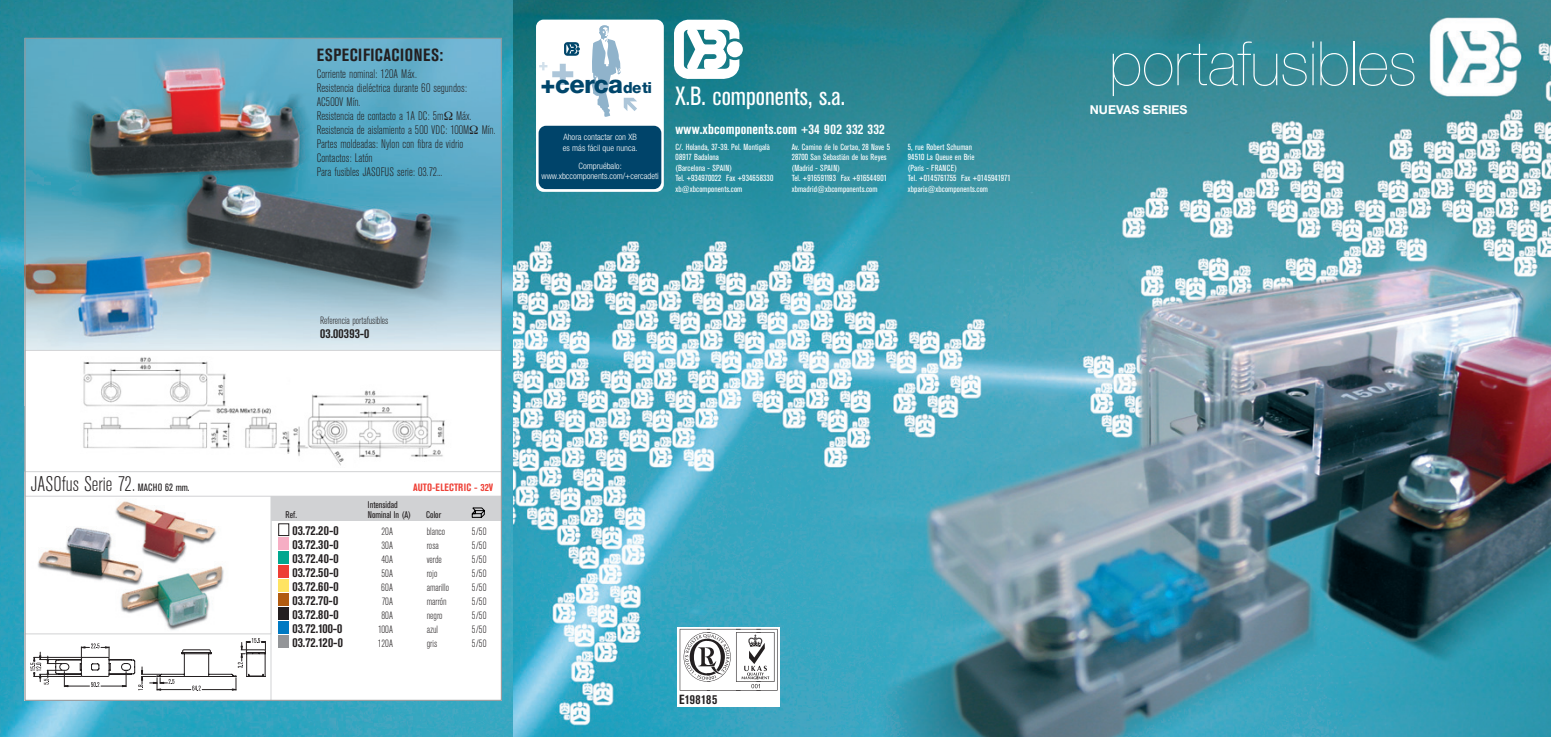
<style>
.page{position:relative;width:1551px;height:737px;background:#fff}
.page>*{position:absolute;margin:0;border:0;box-sizing:border-box;transform-origin:0 0}
.t1{font:66.5px "Mark 1";color:#231f20}
.t2{font:200 61.25px "Helvetica Neue";color:#fff}
.t3{font:condensed 26.07px "Akzidenz Grotesk BE";color:#fff}
.t4{font:800 25.11px "Helvetica Neue";letter-spacing:-.025em;color:#00466b}
.t5{font:300 condensed 21px "Akzidenz Grotesk BE";color:#231f20}
.t6{font:700 condensed 17.5px "Akzidenz Grotesk BE";letter-spacing:.035em;color:#231f20}
.t7{font:700 condensed 14.09px "Akzidenz Grotesk BE";letter-spacing:.01em;color:#fff}
.t8{font:700 condensed 13.12px "Akzidenz Grotesk BE";letter-spacing:.01em;color:#231f20}
.t9{font:300 condensed 12.25px/14px "Akzidenz Grotesk BE";color:#231f20}
.t10{font:700 12.25px "Helvetica Neue";color:#fff}
.t11{font:300 condensed 10.5px "Akzidenz Grotesk BE";color:#231f20}
.t12{font:700 condensed 10.5px "Akzidenz Grotesk BE";letter-spacing:.01em;color:#ee3e34}
.t13{font:condensed 9.62px "Akzidenz Grotesk BE";color:#231f20}
.t14{font:condensed 8.75px/10.5px "Akzidenz Grotesk BE";letter-spacing:.01em;color:#fff}
.t15{font:300 condensed 8.75px/10.5px "Helvetica Neue";color:#fff}
.s1{font-family:"Times";font-weight:400;font-stretch:normal}
.s2{font-size:15.31px}
.s3{font-weight:400;font-size:10.5px}
</style>
<div class="page">
<img style="left:0;top:1px;width:513px;height:736px">
<img style="left:27px;top:40px;width:472px;height:310px">
<div style="left:25px;top:350px;width:476px;height:129px;background:#fff"></div>
<img style="left:83px;top:357px;width:362px;height:109px">
<img style="left:513px;top:1px;width:1037px;height:736px">
<div style="left:536px;top:20px;width:127px;height:172px;background:#fff;border-radius:7px"></div>
<svg style="left:591px;top:25px;width:46px;height:92px"></svg>
<svg style="left:539px;top:62px;width:34px;height:23px"></svg>
<svg style="left:564px;top:42px;width:16px;height:14px"></svg>
<div style="left:538px;top:126px;width:123px;height:63px;background:#00446a;border-radius:7px"></div>
<div style="left:25px;top:477px;width:476px;height:223px;background:#fff"></div>
<div style="left:261px;top:496px;width:240px;height:25px;background:#d1d2d4"></div>
<svg style="left:30px;top:638px;width:235px;height:52px"></svg>
<svg style="left:471px;top:508px;width:14px;height:9px"></svg>
<div style="left:25px;top:472px;width:246px;height:162px;background:#fff"></div>
<img style="left:31px;top:496px;width:205px;height:134px">
<div style="left:25px;top:471px;width:476px;height:25px;border:1px solid #d1d2d4"></div>
<div style="left:278px;top:523px;width:11px;height:12px;border:1px solid #231f20"></div>
<div style="left:278px;top:537px;width:11px;height:12px;background:#f6aec4"></div>
<div style="left:278px;top:551px;width:11px;height:12px;background:#00a78f"></div>
<div style="left:278px;top:565px;width:11px;height:12px;background:#ee3e34"></div>
<div style="left:278px;top:579px;width:11px;height:12px;background:#ffe362"></div>
<div style="left:278px;top:593px;width:11px;height:12px;background:#b15b10"></div>
<div style="left:278px;top:607px;width:11px;height:12px;background:#231f20"></div>
<div style="left:278px;top:621px;width:11px;height:12px;background:#0079c2"></div>
<div style="left:278px;top:635px;width:11px;height:12px;background:#939598"></div>
<div style="left:677px;top:626px;width:102px;height:80px;background:#fff"></div>
<div style="left:726px;top:41px;width:16px;height:16px;background:#fff;border-radius:50%"></div>
<svg style="left:673px;top:19px;width:66px;height:60px"></svg>
<h3 class="t6" style="left:317px;top:48px;width:128px">ESPECIFICACIONES:</h3>
<p class="t9" style="left:317px;top:68px;width:180px">Corriente nominal: 120A Máx.<br>Resistencia dieléctrica durante 60 segundos:<br>AC500V Mín.<br>Resistencia de contacto a 1A DC: 5m<span class="s1">Ω</span> Máx.<br>Resistencia de aislamiento a 500 VDC: 100M<span class="s1">Ω</span> Mín.<br>Partes moldeadas: Nylon con fibra de vidrio Contactos: Latón<br>Para fusibles JASOFUS serie: 03.72...</p>
<h3 class="t4" style="left:540px;top:75px;width:113px">+cerca<span class="s2">deti</span></h3>
<p class="t15" style="left:563px;top:132px;width:76px">Ahora contactar con XB es más fácil que nunca.</p>
<p class="t15" style="left:541px;top:161px;width:119px;text-align:center">Compruébalo: www.xbccomponents.com/+cercadeti</p>
<h3 class="t3" style="left:675px;top:87px;width:171px">X.B. components, s.a.</h3>
<h3 class="t7" style="left:675px;top:124px;width:211px">www.xbcomponents.com +34 902 332 332</h3>
<p class="t14" style="left:675px;top:142px;width:99px">C/. Holanda, 37-39. Pol. Montigalà<br>08917 Badalona<br>(Barcelona - SPAIN)<br>Tel. +934970022 Fax +934658330 xb@xbcomponents.com</p>
<p class="t14" style="left:791px;top:142px;width:100px">Av. Camino de lo Cortao, 28 Nave 5<br>28700 San Sebastián de los Reyes (Madrid - SPAIN)<br>Tel. +916591193 Fax +916544901 xbmadrid@xbcomponents.com</p>
<p class="t14" style="left:907px;top:142px;width:104px">5, rue Robert Schuman<br>94510 La Queue en Brie<br>(Paris - FRANCE)<br>Tel. +0145761755 Fax +0145941971 xbparis@xbcomponents.com</p>
<p class="t11" style="left:320px;top:316px;width:69px">Referencia portafusibles</p>
<h3 class="t8" style="left:320px;top:329px;width:51px">03.00393-0</h3>
<h3 class="t5" style="left:31px;top:476px;width:160px">JASOfus Serie 72. <span class="s3">MACHO 62 mm.</span></h3>
<p class="t12" style="left:413px;top:483px;width:82px">AUTO-ELECTRIC - 32V</p>
<p class="t13" style="left:368px;top:501px;width:31px">Intensidad</p>
<p class="t13" style="left:285px;top:511px;width:13px">Ref.</p>
<p class="t13" style="left:368px;top:511px;width:45px">Nominal In (A)</p>
<p class="t13" style="left:426px;top:511px;width:16px">Color</p>
<h3 class="t8" style="left:292px;top:525px;width:48px">03.72.20-0</h3>
<p class="t11" style="left:381px;top:527px;width:13px">20A</p>
<p class="t11" style="left:427px;top:527px;width:20px">blanco</p>
<p class="t11" style="left:472px;top:527px;width:16px">5/50</p>
<h3 class="t8" style="left:292px;top:539px;width:48px">03.72.30-0</h3>
<p class="t11" style="left:381px;top:541px;width:13px">30A</p>
<p class="t11" style="left:427px;top:541px;width:13px">rosa</p>
<p class="t11" style="left:472px;top:541px;width:16px">5/50</p>
<h3 class="t8" style="left:292px;top:553px;width:48px">03.72.40-0</h3>
<p class="t11" style="left:381px;top:555px;width:13px">40A</p>
<p class="t11" style="left:427px;top:555px;width:17px">verde</p>
<p class="t11" style="left:472px;top:555px;width:16px">5/50</p>
<h3 class="t8" style="left:292px;top:567px;width:48px">03.72.50-0</h3>
<p class="t11" style="left:381px;top:569px;width:13px">50A</p>
<p class="t11" style="left:427px;top:569px;width:12px">rojo</p>
<p class="t11" style="left:472px;top:569px;width:16px">5/50</p>
<h3 class="t8" style="left:292px;top:581px;width:48px">03.72.60-0</h3>
<p class="t11" style="left:381px;top:583px;width:13px">60A</p>
<p class="t11" style="left:427px;top:583px;width:24px">amarillo</p>
<p class="t11" style="left:472px;top:583px;width:16px">5/50</p>
<h3 class="t8" style="left:292px;top:595px;width:47px">03.72.70-0</h3>
<p class="t11" style="left:382px;top:597px;width:13px">70A</p>
<p class="t11" style="left:427px;top:597px;width:21px">marrón</p>
<p class="t11" style="left:472px;top:597px;width:16px">5/50</p>
<h3 class="t8" style="left:292px;top:609px;width:48px">03.72.80-0</h3>
<p class="t11" style="left:381px;top:611px;width:13px">80A</p>
<p class="t11" style="left:427px;top:611px;width:17px">negro</p>
<p class="t11" style="left:472px;top:611px;width:16px">5/50</p>
<h3 class="t8" style="left:292px;top:623px;width:52px">03.72.100-0</h3>
<p class="t11" style="left:378px;top:625px;width:16px">100A</p>
<p class="t11" style="left:427px;top:625px;width:13px">azul</p>
<p class="t11" style="left:472px;top:625px;width:16px">5/50</p>
<h3 class="t8" style="left:292px;top:637px;width:52px">03.72.120-0</h3>
<p class="t11" style="left:378px;top:639px;width:17px">120A</p>
<p class="t11" style="left:427px;top:639px;width:12px">gris</p>
<p class="t11" style="left:472px;top:639px;width:16px">5/50</p>
<h1 class="t1" style="left:679px;top:628px;width:100px">ABCDEF</h1>
<h3 class="t8" style="left:679px;top:694px;width:40px">E198185</h3>
<h2 class="t2" style="left:1109px;top:41px;width:309px">portafusibles</h2>
<h3 class="t10" style="left:1089px;top:105px;width:99px">NUEVAS SERIES</h3>
</div>
